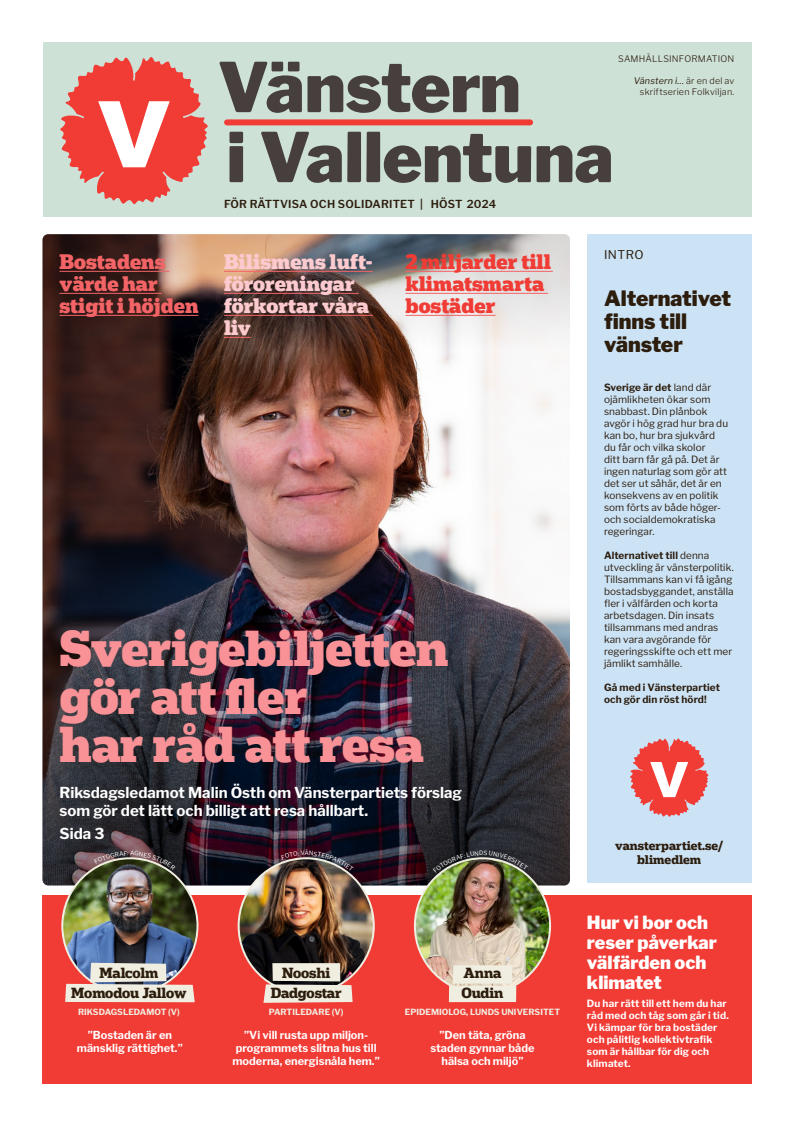
<style>
.page{position:relative;width:794px;height:1126px;background:#fff}
.page>*{position:absolute;margin:0;border:0;box-sizing:border-box;transform-origin:0 0}
.t1{font:900 68px "Libre Franklin";letter-spacing:-.005em;color:#473f3d}
.t2{font:900 48px/48px "Popular";letter-spacing:-.015em;color:#f99296}
.t3{font:900 21px/23px "Libre Franklin";color:#2c1d0d}
.t4{font:900 20px/22px "Popular";color:#fdcbcf}
.t5{font:900 20px/22px "Popular";color:#f13b35}
.t6{font:900 20px/22px "Popular";color:#f46467}
.t7{font:900 18px/20px "Libre Franklin";color:#fff}
.t8{font:700 15px/18px "Libre Franklin";color:#fff}
.t9{font:700 14px/20px "Popular";letter-spacing:-.015em;color:#2c1d0d;text-align:center}
.t10{font:700 12px/14px "Popular";color:#2c1d0d;text-align:center}
.t11{font:12px "Libre Franklin";letter-spacing:.04em;color:#2c1d0d}
.t12{font:700 11px/13px "Libre Franklin";color:#fff;text-align:center}
.t13{font:600 11px "Libre Franklin";letter-spacing:.02em;color:#2c1d0d}
.t14{font:10px/12px "Libre Franklin";letter-spacing:.005em;color:#2c1d0d}
.t15{font:700 10px/12px "Libre Franklin";letter-spacing:.01em;color:#fff}
.t16{font:700 10px/12px "Libre Franklin";letter-spacing:.01em;color:#2c1d0d}
.t17{font:300 9px "Libre Franklin";letter-spacing:.02em;color:#2c1d0d}
.t18{font:italic 9px "Libre Franklin";letter-spacing:.02em;color:#2c1d0d}
.t19{font:700 8.5px "Libre Franklin";color:#f0eee1}
.s1{font-weight:300;font-style:normal}
.s2{font-weight:700}
</style>
<div class="page">
<div style="left:43px;top:43px;width:708px;height:174px;background:#cee1d7"></div>
<svg style="left:60px;top:57px;width:147px;height:147px"></svg>
<div style="left:227px;top:119px;width:303px;height:6px;background:#f13b35"></div>
<div style="left:587px;top:234px;width:164px;height:649px;background:#cce3f6"></div>
<svg style="left:630px;top:738px;width:78px;height:78px;background:#e87e80"></svg>
<img style="left:43px;top:234px;width:527px;height:651px">
<img style="left:43px;top:234px;width:527px;height:115px;border-radius:6px">
<svg style="left:43px;top:607px;width:527px;height:278px;background:#37343b"></svg>
<div style="left:42px;top:612px;width:437px;height:245px;background:#2c1d0d;opacity:.25"></div>
<hr style="left:224px;top:271px;width:149px;height:1px;background:#f46467">
<hr style="left:224px;top:293px;width:135px;height:1px;background:#f46467">
<hr style="left:224px;top:315px;width:149px;height:1px;background:#f46467">
<svg style="left:224px;top:337px;width:27px;height:1px"></svg>
<hr style="left:405px;top:271px;width:148px;height:1px;background:#f46467">
<hr style="left:405px;top:293px;width:143px;height:1px;background:#f46467">
<hr style="left:405px;top:315px;width:90px;height:1px;background:#f46467">
<hr style="left:60px;top:271px;width:109px;height:1px;background:#f46467">
<hr style="left:60px;top:293px;width:102px;height:1px;background:#f46467">
<hr style="left:60px;top:315px;width:138px;height:1px;background:#f46467">
<div style="left:43px;top:895px;width:709px;height:188px;background:#f13b35"></div>
<img style="left:62px;top:858px;width:135px;height:135px;border-radius:68px">
<svg style="left:65px;top:962px;width:130px;height:40px;background:#dac1bc"></svg>
<img style="left:239px;top:858px;width:135px;height:135px;border-radius:68px">
<svg style="left:263px;top:963px;width:89px;height:39px;background:#cbc3b9"></svg>
<img style="left:415px;top:858px;width:135px;height:135px;border-radius:68px">
<svg style="left:449px;top:965px;width:67px;height:37px;background:#eeeadc"></svg>
<svg style="left:94px;top:850px;width:81px;height:19px;background:#544c45"></svg>
<svg style="left:281px;top:849px;width:73px;height:22px;background:#46343b"></svg>
<svg style="left:433px;top:850px;width:95px;height:22px;background:#4c4a3e"></svg>
<h1 class="t1" style="left:218px;top:33px;width:304px">Vänstern</h1>
<p class="t17" style="left:618px;top:52px;width:118px">SAMHÄLLSINFORMATION</p>
<p class="t18" style="left:633px;top:74px;width:102px">Vänstern i... <span class="s1">är en del av</span></p>
<p class="t17" style="left:640px;top:84px;width:96px">skriftserien Folkviljan.</p>
<h1 class="t1" style="left:227px;top:103px;width:389px">i Vallentuna</h1>
<h3 class="t6" style="left:60px;top:250px;width:140px">Bostadens värde har stigit i höjden</h3>
<p class="t13" style="left:224px;top:195px;width:274px">FÖR RÄTTVISA OCH SOLIDARITET | HÖST 2024</p>
<h3 class="t4" style="left:224px;top:250px;width:150px">Bilismens luft&shy;föroreningar förkortar våra liv</h3>
<h3 class="t5" style="left:405px;top:250px;width:147px">2 miljarder till klimatsmarta bostäder</h3>
<h2 class="t2" style="left:60px;top:622px;width:390px">Sverigebiljetten gör att fler<br>har råd att resa</h2>
<h3 class="t8" style="left:60px;top:782px;width:404px">Riksdagsledamot Malin Östh om Vänsterpartiets förslag som gör det lätt och billigt att resa hållbart.</h3>
<h3 class="t8" style="left:60px;top:823px;width:46px">Sida 3</h3>
<h3 class="t9" style="left:271px;top:962px;width:72px">Nooshi<br>Dadgostar</h3>
<p class="t19" style="left:269px;top:1004px;width:76px">PARTILEDARE (V)</p>
<h3 class="t9" style="left:71px;top:962px;width:117px">Malcolm<br>Momodou Jallow</h3>
<p class="t19" style="left:78px;top:1004px;width:103px">RIKSDAGSLEDAMOT (V)</p>
<p class="t12" style="left:77px;top:1027px;width:107px">”Bostaden är en mänsklig rättighet.”</p>
<p class="t12" style="left:232px;top:1027px;width:149px">”Vi vill rusta upp miljon&shy;programmets slitna hus till moderna, energisnåla hem.”</p>
<h3 class="t9" style="left:461px;top:962px;width:43px;text-align:left">Anna<br>Oudin</h3>
<p class="t19" style="left:405px;top:1004px;width:157px">EPIDEMIOLOG, LUNDS UNIVERSITET</p>
<p class="t12" style="left:430px;top:1027px;width:106px">”Den täta, gröna staden gynnar både hälsa och miljö”</p>
<p class="t11" style="left:604px;top:245px;width:41px">INTRO</p>
<h3 class="t3" style="left:604px;top:285px;width:129px">Alternativet finns till vänster</h3>
<p class="t14" style="left:604px;top:380px;width:126px"><span class="s2">Sverige är det</span> land där ojämlikheten ökar som snabbast. Din plånbok avgör i hög grad hur bra du kan bo, hur bra sjukvård du får och vilka skolor<br>ditt barn får gå på. Det är ingen naturlag som gör att det ser ut såhär, det är en konsekvens av en politik som förts av både höger&shy;och socialdemokratiska regeringar.</p>
<p class="t14" style="left:604px;top:548px;width:131px"><span class="s2">Alternativet till</span> denna utveckling är vänsterpolitik.<br>Tillsammans kan vi få igång bostadsbyggandet, anställa fler i välfärden och korta arbetsdagen. Din insats tillsammans med andras kan vara avgörande för regeringsskifte och ett mer jämlikt samhälle.</p>
<p class="t16" style="left:604px;top:680px;width:118px">Gå med i Vänsterpartiet och gör din röst hörd!</p>
<p class="t10" style="left:615px;top:838px;width:110px">vansterpartiet.se/ blimedlem</p>
<h3 class="t7" style="left:587px;top:910px;width:131px">Hur vi bor och reser påverkar välfärden och klimatet</h3>
<p class="t15" style="left:587px;top:996px;width:143px">Du har rätt till ett hem du har råd med och tåg som går i tid.<br>Vi kämpar för bra bostäder och pålitlig kollektivtrafik som är hållbar för dig och klimatet.</p>
</div>
